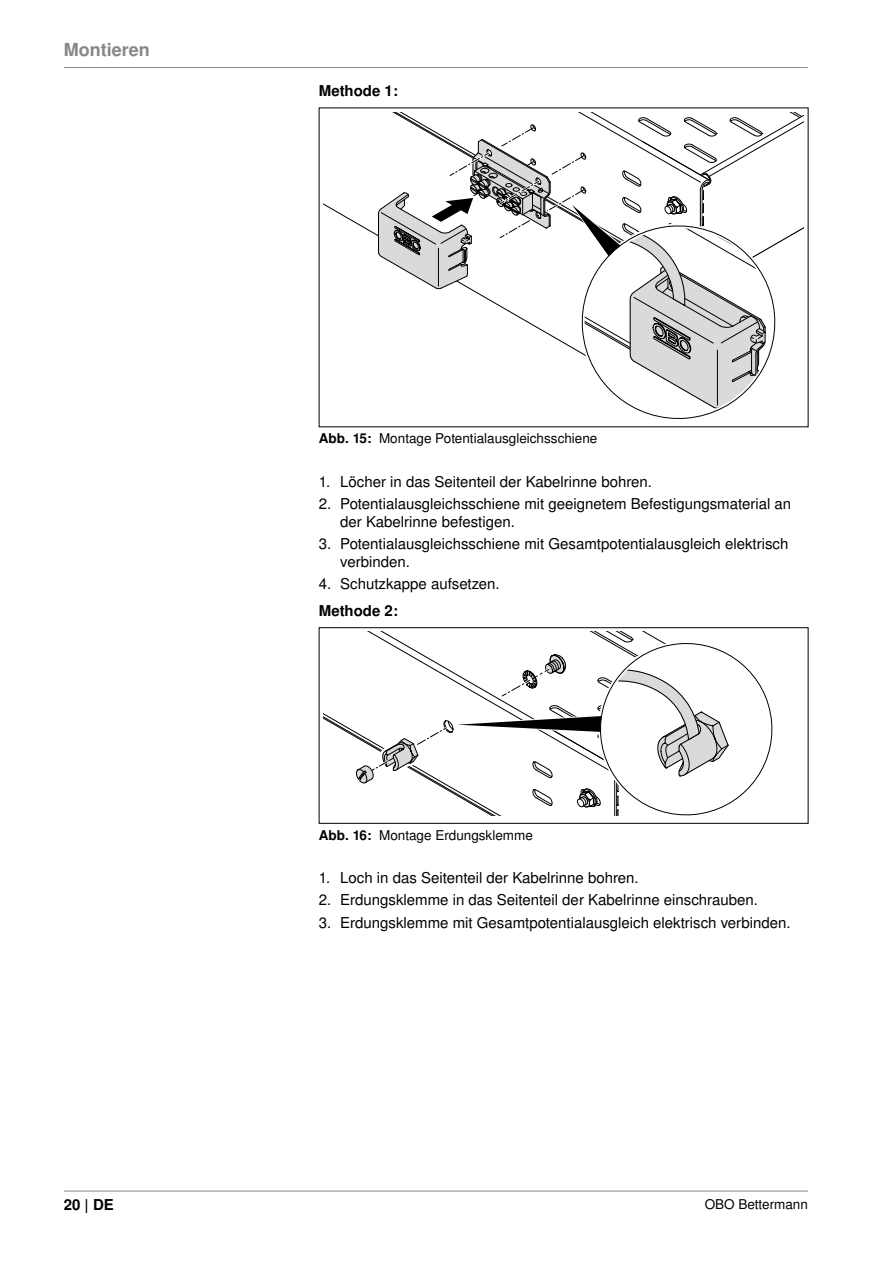
<style>
.page{position:relative;width:893px;height:1263px;background:#fff}
.page>*{position:absolute;margin:0;border:0;box-sizing:border-box;transform-origin:0 0}
.t1{font:700 18px "Nimbus San LOT";color:#878787}
.t2{font:15px/18px "Nimbus San LOT";color:#000}
.t3{font:700 15px "Nimbus San LOT";color:#000}
.t4{font:13.5px "Nimbus San LOT";color:#000}
.s1{font-weight:700}
</style>
<div class="page">
<hr style="left:64px;top:67px;width:744px;height:1px;background:#878787">
<hr style="left:64px;top:1191px;width:744px;height:1px;background:#878787">
<svg style="left:324px;top:112px;width:480px;height:307px"></svg>
<svg style="left:323px;top:632px;width:450px;height:184px"></svg>
<div style="left:319px;top:627px;width:489px;height:196px;border:1px solid #000"></div>
<p class="t1" style="left:64px;top:39px;width:88px">Montieren</p>
<p class="t3" style="left:319px;top:82px;width:81px">Methode 1:</p>
<p class="t4" style="left:319px;top:430px;width:280px"><span class="s1">Abb. 15:</span> Montage Potentialausgleichsschiene</p>
<p class="t2" style="left:319px;top:473px;width:335px">1. Löcher in das Seitenteil der Kabelrinne bohren.</p>
<p class="t2" style="left:340px;top:495px;width:453px;text-indent:-21px">2. Potentialausgleichsschiene mit geeignetem Befestigungsmaterial an der Kabelrinne befestigen.</p>
<p class="t2" style="left:340px;top:535px;width:450px;text-indent:-21px">3. Potentialausgleichsschiene mit Gesamtpotentialausgleich elektrisch verbinden.</p>
<p class="t2" style="left:319px;top:576px;width:182px">4. Schutzkappe aufsetzen.</p>
<p class="t3" style="left:319px;top:602px;width:81px">Methode 2:</p>
<p class="t4" style="left:319px;top:827px;width:215px"><span class="s1">Abb. 16:</span> Montage Erdungsklemme</p>
<p class="t2" style="left:319px;top:869px;width:321px">1. Loch in das Seitenteil der Kabelrinne bohren.</p>
<p class="t2" style="left:319px;top:891px;width:441px">2. Erdungsklemme in das Seitenteil der Kabelrinne einschrauben.</p>
<p class="t2" style="left:319px;top:914px;width:473px">3. Erdungsklemme mit Gesamtpotentialausgleich elektrisch verbinden.</p>
<p class="t3" style="left:64px;top:1196px;width:52px">20 | DE</p>
<p class="t4" style="left:705px;top:1196px;width:105px">OBO Bettermann</p>
</div>
